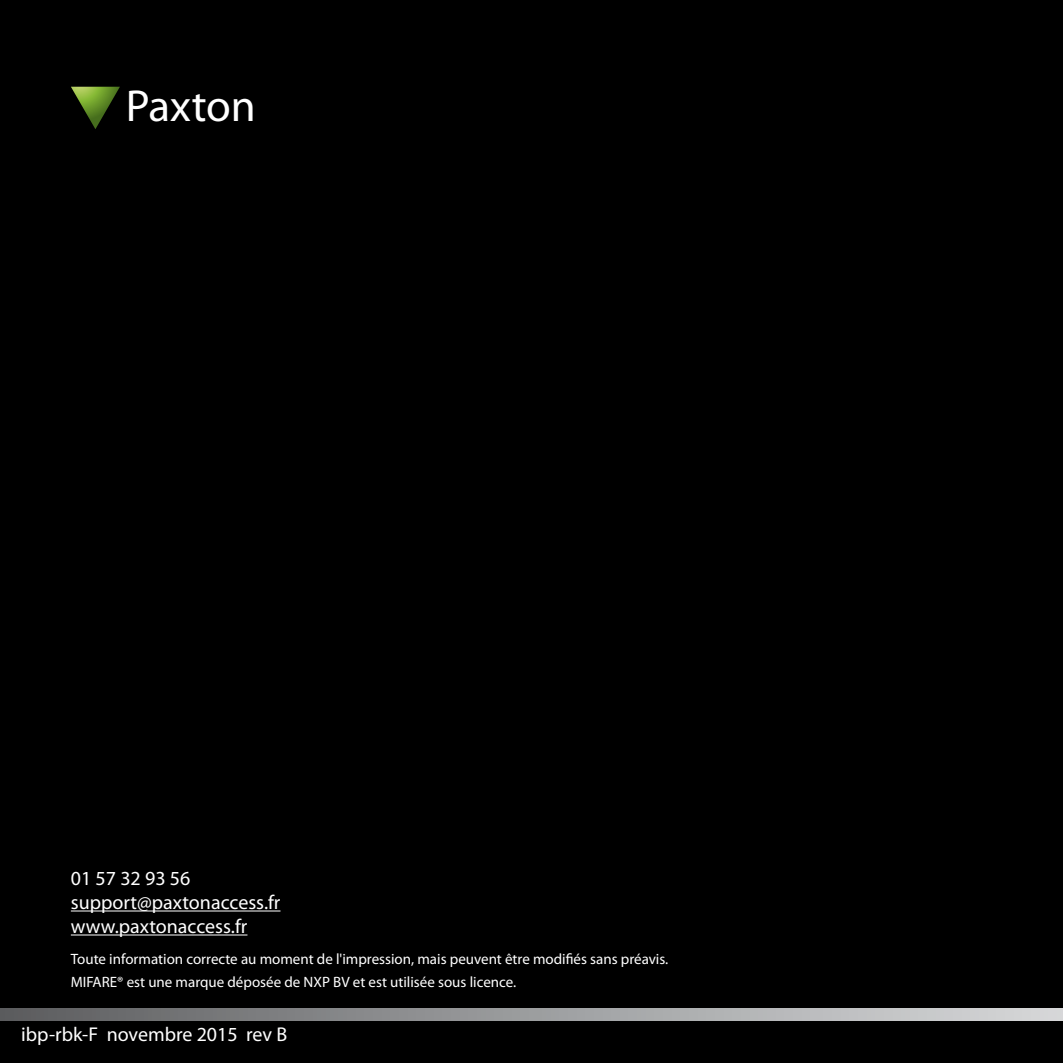
<style>
.page{position:relative;width:1063px;height:1063px;background:#fff}
.page>*{position:absolute;margin:0;border:0;box-sizing:border-box;transform-origin:0 0}
.t1{font:45px "Myriad Pro";color:#fff}
.t2{font:25px "Calibri";color:#fff}
.t3{font:20px/24px "Myriad Pro";color:#fff}
.t4{font:15px/22.8px "Myriad Pro";color:#fff}
</style>
<div class="page">
<div style="left:0;top:0;width:1063px;height:1009px;background:#000"></div>
<svg style="left:71px;top:87px;width:49px;height:42px;background:#384d18"></svg>
<hr style="left:71px;top:911px;width:210px;height:1px;background:#fff">
<hr style="left:71px;top:935px;width:176px;height:1px;background:#fff">
<svg style="left:0;top:1009px;width:1063px;height:13px;background:#8e8f91"></svg>
<div style="left:0;top:1022px;width:1063px;height:41px;background:#000"></div>
<h1 class="t1" style="left:126px;top:78px;width:132px">Paxton</h1>
<h3 class="t3" style="left:71px;top:866px;width:211px">01 57 32 93 56 support@paxtonaccess.fr www.paxtonaccess.fr</h3>
<p class="t4" style="left:71px;top:948px;width:599px">Toute information correcte au moment de l'impression, mais peuvent être modifiés sans préavis.<br>MIFARE® est une marque déposée de NXP BV et est utilisée sous licence.</p>
<h3 class="t3" style="left:21px;top:1022px;width:268px">ibp-rbk-F novembre 2015 rev B</h3>
<h2 class="t2" style="left:70px;top:1025px;width:27px">44</h2>
</div>
